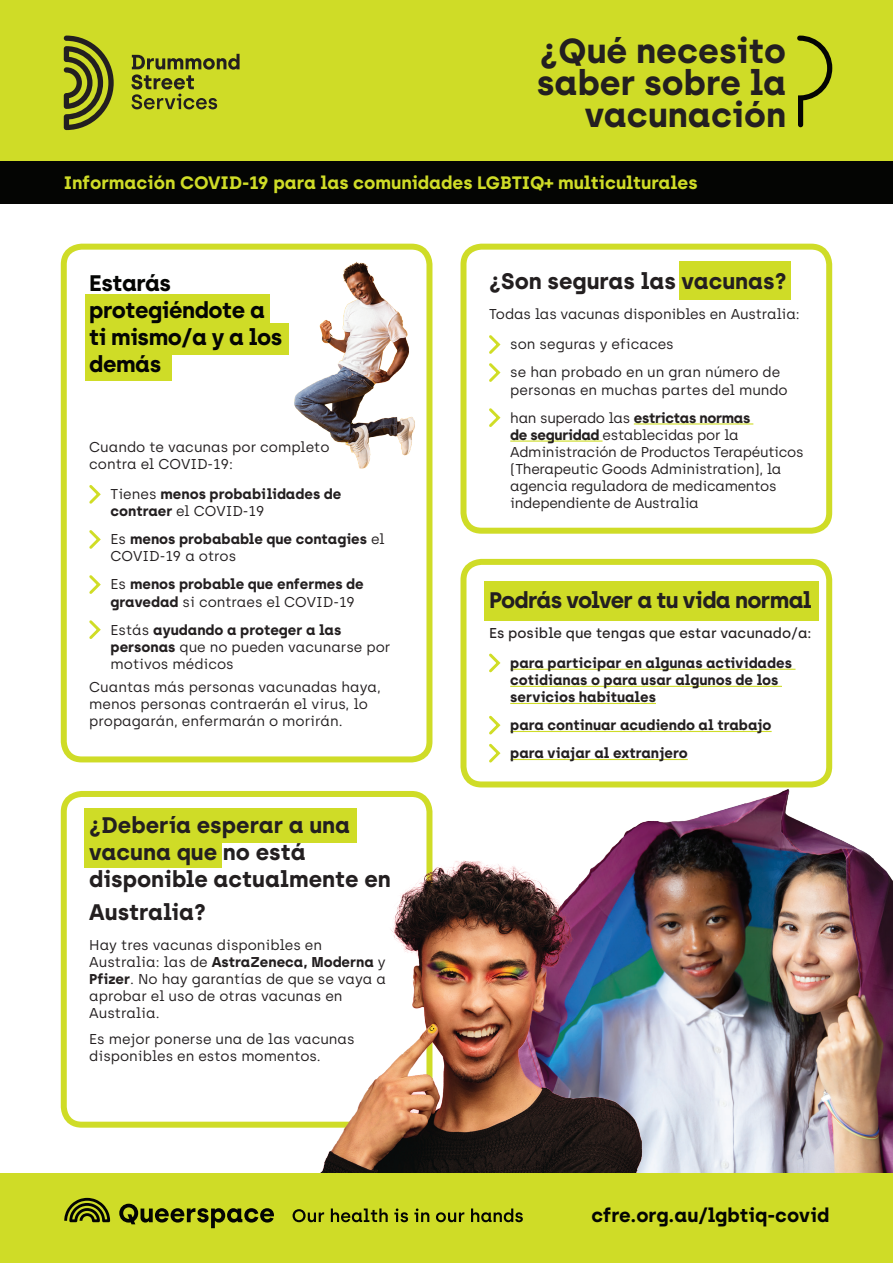
<style>
.page{position:relative;width:893px;height:1263px;background:#fff}
.page>*{position:absolute;margin:0;border:0;box-sizing:border-box;transform-origin:0 0}
.t1{font:700 34.8px/32.2px "Archia";color:#231f20;text-align:right}
.t2{font:700 22.5px/27px "Archia";color:#231f20}
.t3{font:700 22.5px/27px "Archia";letter-spacing:-.02em;color:#040503}
.t4{font:700 22.5px "Archia";letter-spacing:-.03em;color:#231f20}
.t5{font:700 19.35px "Archia";color:#040503}
.t6{font:700 18px "Archia";color:#cfdc27}
.t7{font:14.25px/17.1px "Archia";color:#231f20}
.t8{font:700 14.25px/17.1px "Archia";color:#231f20}
.t9{font:14.25px/17.1px "Archia";letter-spacing:-.02em;color:#231f20}
.t10{font:500 14.25px "Archia";color:#231f20}
.s1{font-weight:400}
.s2{font-weight:700}
</style>
<div class="page">
<img style="left:714px;top:786px;width:179px;height:388px">
<div style="left:0;top:0;width:893px;height:170px;background:#cfdc27"></div>
<div style="left:0;top:162px;width:893px;height:42px;background:#040503"></div>
<div style="left:61px;top:244px;width:371px;height:518px;border:6px solid #cfdc27;border-radius:18px"></div>
<div style="left:61px;top:791px;width:371px;height:337px;border:6px solid #cfdc27;border-radius:18px"></div>
<div style="left:460px;top:244px;width:372px;height:290px;border:6px solid #cfdc27;border-radius:18px"></div>
<div style="left:460px;top:559px;width:372px;height:228px;border:6px solid #cfdc27;border-radius:18px"></div>
<img style="left:268px;top:783px;width:446px;height:391px">
<svg style="left:131px;top:54px;width:109px;height:55px"></svg>
<svg style="left:64px;top:36px;width:50px;height:94px"></svg>
<div style="left:85px;top:294px;width:185px;height:32px;background:#cfdc27"></div>
<div style="left:679px;top:261px;width:112px;height:39px;background:#cfdc27"></div>
<div style="left:85px;top:323px;width:203px;height:31px;background:#cfdc27"></div>
<div style="left:484px;top:581px;width:335px;height:39px;background:#cfdc27"></div>
<div style="left:85px;top:352px;width:87px;height:29px;background:#cfdc27"></div>
<div style="left:85px;top:808px;width:272px;height:35px;background:#cfdc27"></div>
<div style="left:85px;top:840px;width:137px;height:27px;background:#cfdc27"></div>
<svg style="left:797px;top:36px;width:35px;height:91px"></svg>
<div style="left:0;top:1174px;width:893px;height:89px;background:#cfdc27"></div>
<svg style="left:89px;top:485px;width:12px;height:19px"></svg>
<svg style="left:89px;top:530px;width:12px;height:19px"></svg>
<svg style="left:89px;top:575px;width:12px;height:19px"></svg>
<svg style="left:89px;top:620px;width:12px;height:19px"></svg>
<hr style="left:510px;top:669px;width:285px;height:1px;background:#cfdc27">
<hr style="left:510px;top:686px;width:272px;height:1px;background:#cfdc27">
<hr style="left:510px;top:703px;width:146px;height:1px;background:#cfdc27">
<hr style="left:510px;top:731px;width:262px;height:1px;background:#cfdc27">
<hr style="left:510px;top:759px;width:178px;height:1px;background:#cfdc27">
<svg style="left:489px;top:653px;width:12px;height:20px"></svg>
<svg style="left:489px;top:715px;width:12px;height:48px"></svg>
<hr style="left:634px;top:423px;width:119px;height:1px;background:#cfdc27">
<hr style="left:510px;top:440px;width:92px;height:2px;background:#cfdc27">
<svg style="left:489px;top:335px;width:12px;height:47px"></svg>
<svg style="left:489px;top:408px;width:12px;height:19px"></svg>
<svg style="left:119px;top:1204px;width:155px;height:24px"></svg>
<svg style="left:64px;top:1198px;width:46px;height:24px"></svg>
<svg style="left:293px;top:1209px;width:31px;height:13px"></svg>
<svg style="left:331px;top:1208px;width:57px;height:14px"></svg>
<svg style="left:394px;top:1208px;width:14px;height:14px"></svg>
<svg style="left:414px;top:1208px;width:15px;height:14px"></svg>
<svg style="left:436px;top:1212px;width:28px;height:10px"></svg>
<svg style="left:471px;top:1208px;width:52px;height:14px"></svg>
<img style="left:285px;top:247px;width:141px;height:240px">
<h1 class="t1" style="left:537px;top:34px;width:251px">¿Qué necesito saber sobre la vacunación</h1>
<p class="t6" style="left:64px;top:171px;width:635px">Información COVID-19 para las comunidades LGBTIQ+ multiculturales</p>
<h2 class="t3" style="left:89px;top:269px;width:195px">Estarás protegiéndote a ti mismo/a y a los demás</h2>
<p class="t7" style="left:89px;top:438px;width:242px">Cuando te vacunas por completo contra el COVID-19:</p>
<p class="t8" style="left:111px;top:485px;width:232px"><span class="s1">Tienes</span> menos probabilidades de contraer <span class="s1">el COVID-19</span></p>
<p class="t8" style="left:111px;top:530px;width:276px"><span class="s1">Es</span> menos probabable que contagies <span class="s1">el<br>COVID-19 a otros</span></p>
<p class="t8" style="left:111px;top:576px;width:255px"><span class="s1">Es</span> menos probable que enfermes de gravedad <span class="s1">si contraes el COVID-19</span></p>
<p class="t7" style="left:111px;top:621px;width:281px">Estás <span class="s2">ayudando a proteger a las personas</span> que no pueden vacunarse por motivos médicos</p>
<p class="t7" style="left:89px;top:679px;width:293px">Cuantas más personas vacunadas haya, menos personas contraerán el virus, lo propagarán, enfermarán o morirán.</p>
<h2 class="t2" style="left:89px;top:811px;width:303px">¿Debería esperar a una vacuna que no está disponible actualmente en</h2>
<h2 class="t2" style="left:89px;top:898px;width:118px">Australia?</h2>
<p class="t7" style="left:89px;top:936px;width:298px">Hay tres vacunas disponibles en<br>Australia: las de <span class="s2">AstraZeneca, Moderna</span> y<br><span class="s2">Pfizer</span>. No hay garantías de que se vaya a aprobar el uso de otras vacunas en<br>Australia.</p>
<p class="t7" style="left:89px;top:1030px;width:267px">Es mejor ponerse una de las vacunas disponibles en estos momentos.</p>
<h2 class="t2" style="left:489px;top:268px;width:299px">¿Son seguras las vacunas?</h2>
<p class="t7" style="left:510px;top:299px;width:291px;line-height:30.2px;text-indent:-21px">Todas las vacunas disponibles en Australia: son seguras y eficaces</p>
<p class="t7" style="left:510px;top:364px;width:279px">se han probado en un gran número de personas en muchas partes del mundo</p>
<p class="t9" style="left:510px;top:409px;width:295px">han superado las <span class="s2">estrictas normas<br>de seguridad</span> establecidas por la Administración de Productos Terapéuticos (Therapeutic Goods Administration), la agencia reguladora de medicamentos independiente de Australia</p>
<h2 class="t4" style="left:489px;top:586px;width:325px">Podrás volver a tu vida normal</h2>
<p class="t10" style="left:489px;top:624px;width:324px">Es posible que tengas que estar vacunado/a:</p>
<p class="t8" style="left:510px;top:654px;width:283px">para participar en algunas actividades cotidianas o para usar algunos de los servicios habituales</p>
<p class="t8" style="left:510px;top:711px;width:263px;line-height:28px">para continuar acudiendo al trabajo para viajar al extranjero</p>
<h3 class="t5" style="left:591px;top:1203px;width:239px">cfre.org.au/lgbtiq-covid</h3>
</div>
